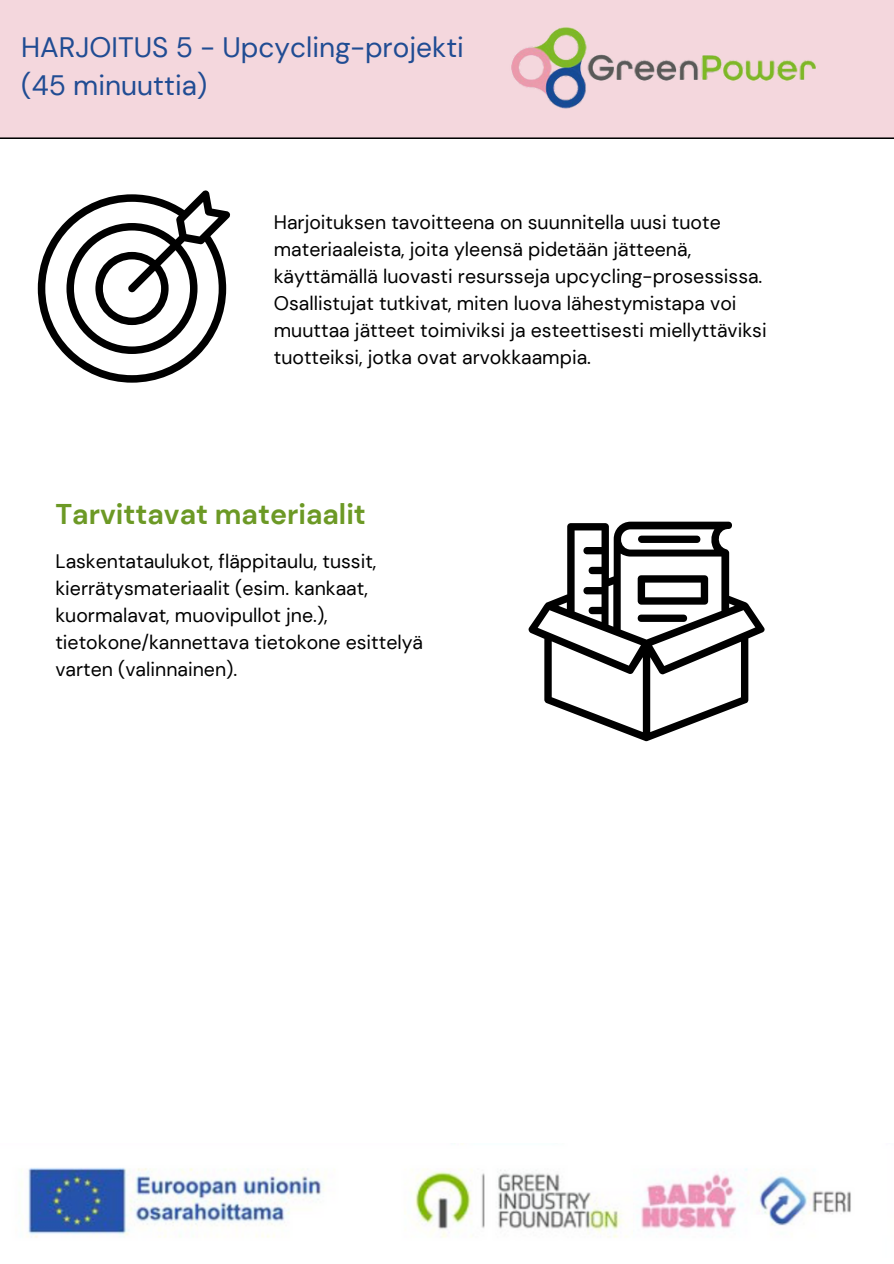
<style>
.page{position:relative;width:894px;height:1264px;background:#fff}
.page>*{position:absolute;margin:0;border:0;box-sizing:border-box;transform-origin:0 0}
.t1{font:700 28.5px "DM Sans";color:#6c9925}
.t2{font:28.05px/38.2px "DM Sans";color:#204c93}
.t3{font:19.5px/27px "DM Sans";color:#000}
</style>
<div class="page">
<div style="left:0;top:0;width:893px;height:138px;background:#f4d7dd"></div>
<img style="left:488px;top:18px;width:351px;height:98px">
<svg style="left:38px;top:190px;width:192px;height:192px"></svg>
<svg style="left:528px;top:521px;width:237px;height:220px"></svg>
<img style="left:21px;top:1143px;width:830px;height:95px">
<p class="t2" style="left:21px;top:28px;width:444px">HARJOITUS 5 - Upcycling-projekti (45 minuuttia)</p>
<h2 class="t3" style="left:274px;top:209px;width:494px">Harjoituksen tavoitteena on suunnitella uusi tuote materiaaleista, joita yleensä pidetään jätteenä, käyttämällä luovasti resursseja upcycling-prosessissa.<br>Osallistujat tutkivat, miten luova lähestymistapa voi muuttaa jätteet toimiviksi ja esteettisesti miellyttäviksi tuotteiksi, jotka ovat arvokkaampia.</h2>
<p class="t1" style="left:55px;top:496px;width:312px">Tarvittavat materiaalit</p>
<p class="t3" style="left:55px;top:548px;width:369px">Laskentataulukot, fläppitaulu, tussit, kierrätysmateriaalit (esim. kankaat, kuormalavat, muovipullot jne.), tietokone/kannettava tietokone esittelyä varten (valinnainen).</p>
</div>
